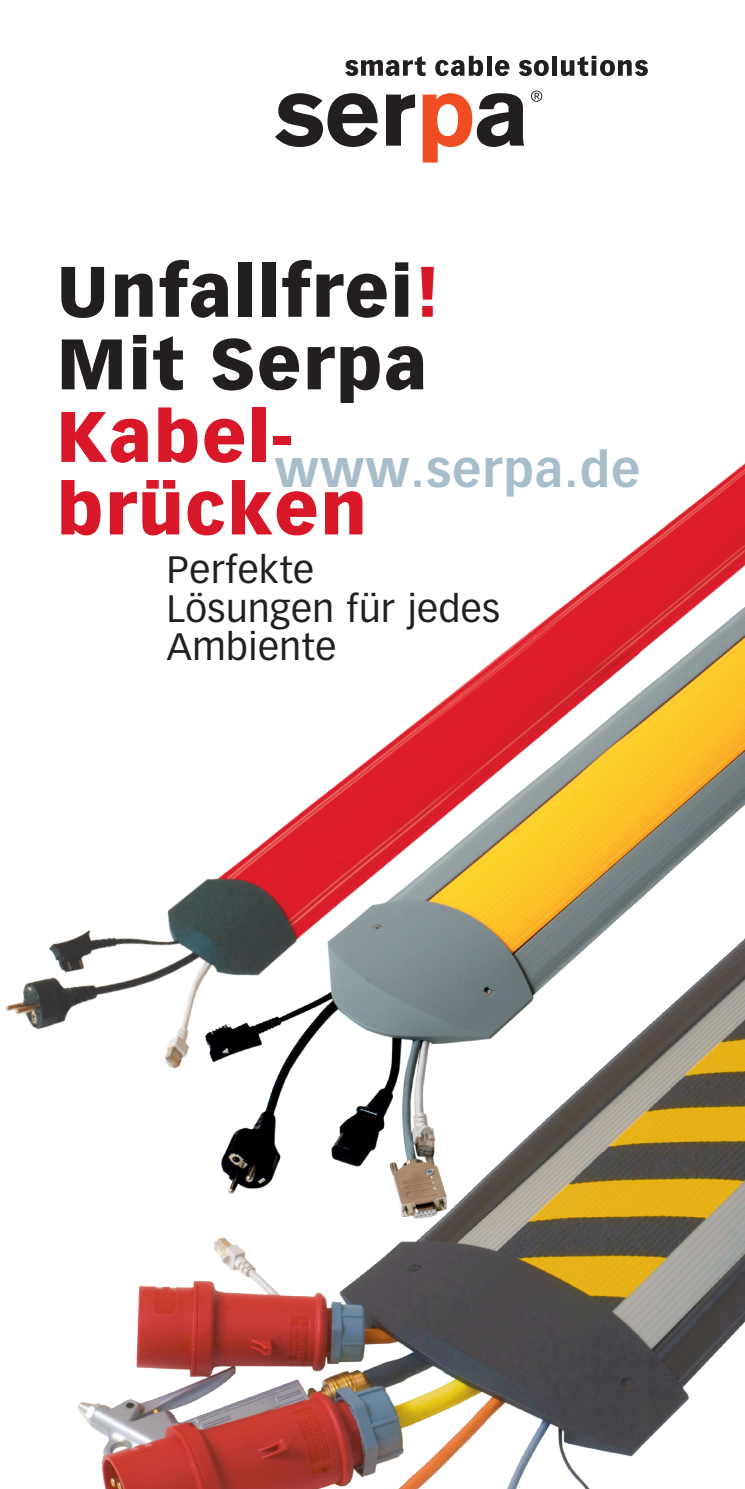
<style>
.page{position:relative;width:745px;height:1489px;background:#fff}
.page>*{position:absolute;margin:0;border:0;box-sizing:border-box;transform-origin:0 0}
.t1{font:900 70px/72.5px "Vectora LT";letter-spacing:.025em;color:#231f20}
.t2{font:900 70px/72.5px "Vectora LT";letter-spacing:.025em;color:#d81829}
.t3{font:700 48.5px "Vectora LT";letter-spacing:.025em;color:#a8bdca}
.t4{font:37.5px/38.8px "Vectora LT";letter-spacing:.015em;color:#231f20}
.s1{color:#d81829}
</style>
<div class="page">
<svg style="left:275px;top:93px;width:102px;height:54px"></svg>
<svg style="left:386px;top:94px;width:29px;height:52px"></svg>
<svg style="left:422px;top:93px;width:102px;height:69px"></svg>
<svg style="left:531px;top:90px;width:11px;height:12px"></svg>
<svg style="left:345px;top:56px;width:80px;height:20px"></svg>
<svg style="left:435px;top:56px;width:48px;height:20px"></svg>
<div style="left:486px;top:56px;width:5px;height:20px;background:#231f20"></div>
<svg style="left:494px;top:60px;width:15px;height:16px"></svg>
<svg style="left:519px;top:60px;width:29px;height:16px"></svg>
<div style="left:551px;top:56px;width:5px;height:20px;background:#231f20"></div>
<svg style="left:560px;top:56px;width:87px;height:20px"></svg>
<img style="left:5px;top:464px;width:739px;height:566px">
<img style="left:38px;top:938px;width:706px;height:550px">
<img style="left:86px;top:592px;width:658px;height:696px">
<h1 class="t1" style="left:57px;top:255px;width:385px">Unfallfrei<span class="s1">!<br></span>Mit Serpa</h1>
<h1 class="t2" style="left:57px;top:400px;width:311px">Kabel&shy;brücken</h1>
<p class="t3" style="left:275px;top:440px;width:366px">www.serpa.de</p>
<p class="t4" style="left:167px;top:550px;width:335px">Perfekte<br>Lösungen für jedes<br>Ambiente</p>
</div>
